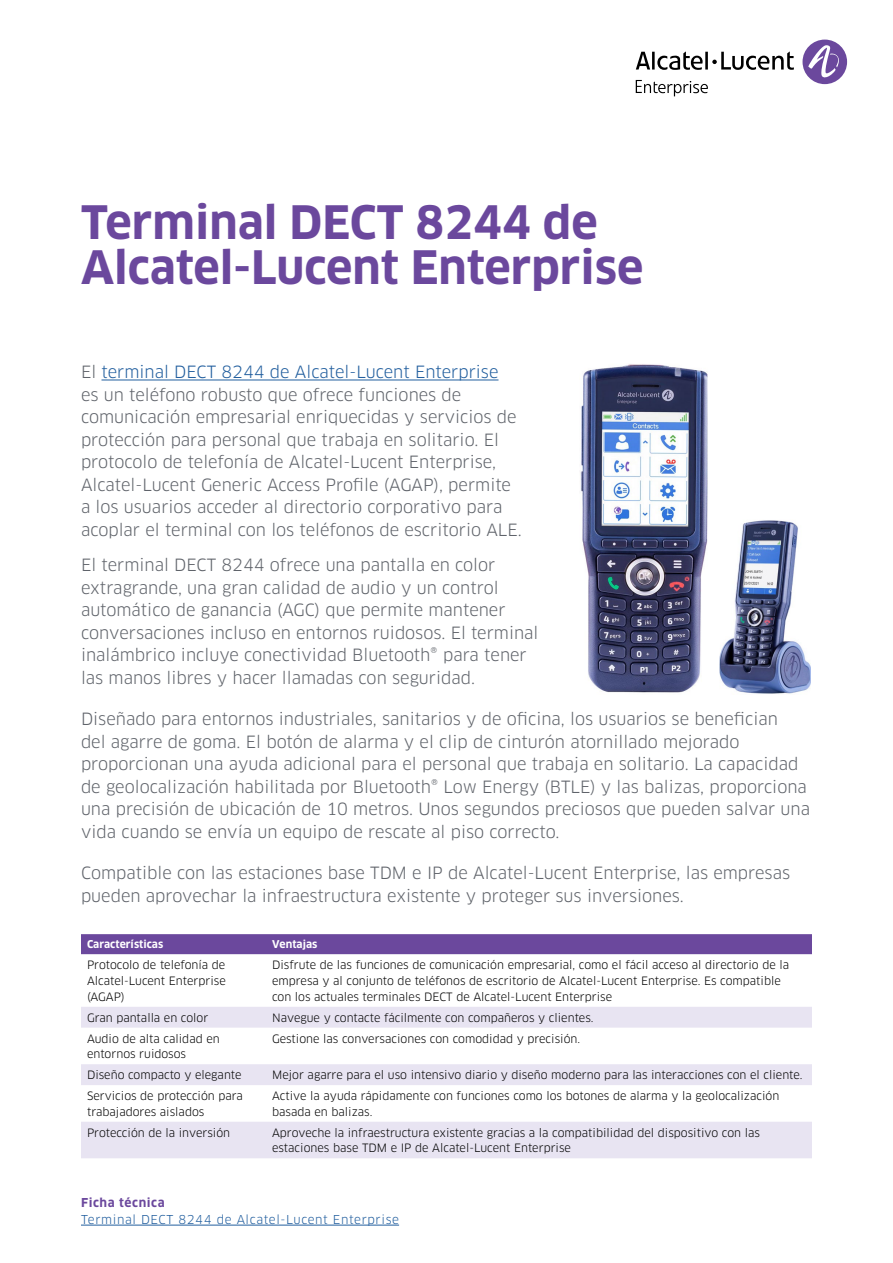
<style>
.page{position:relative;width:893px;height:1263px;background:#fff}
.page>*{position:absolute;margin:0;border:0;box-sizing:border-box;transform-origin:0 0}
.t1{font:700 45px/45px "Clan OT";color:#6b489d}
.t2{font:16.5px/22.5px "Clan OT";color:#5f636a}
.t3{font:12px "Clan OT";letter-spacing:.05em;color:#215e9e}
.t4{font:700 12px "Clan OT";letter-spacing:.05em;color:#6b489d}
.t5{font:11.25px/15.8px "Clan OT";color:#000}
.t6{font:700 10.5px "Clan OT";color:#fff}
.s1{color:#215e9e}
</style>
<div class="page">
<hr style="left:81px;top:1225px;width:318px;height:1px;background:#215e9e">
<div style="left:802px;top:40px;width:45px;height:44px;background:#6b489d;border-radius:50%"></div>
<svg style="left:808px;top:45px;width:34px;height:33px"></svg>
<svg style="left:636px;top:51px;width:158px;height:19px"></svg>
<svg style="left:636px;top:80px;width:72px;height:16px"></svg>
<hr style="left:101px;top:380px;width:397px;height:1px;background:#215e9e">
<img style="left:580px;top:364px;width:230px;height:330px">
<div style="left:81px;top:934px;width:731px;height:20px;background:#6b489d"></div>
<svg style="left:81px;top:954px;width:731px;height:1px"></svg>
<svg style="left:81px;top:1007px;width:731px;height:151px;fill:#e8e4f2"></svg>
<h1 class="t1" style="left:81px;top:200px;width:564px">Terminal DECT 8244 de<br>Alcatel-Lucent Enterprise</h1>
<p class="t2" style="left:81px;top:361px;width:442px">El <span class="s1">terminal DECT 8244 de Alcatel-Lucent Enterprise<br></span>es un teléfono robusto que ofrece funciones de comunicación empresarial enriquecidas y servicios de protección para personal que trabaja en solitario. El protocolo de telefonía de Alcatel-Lucent Enterprise, Alcatel-Lucent Generic Access Profile (AGAP), permite a los usuarios acceder al directorio corporativo para acoplar el terminal con los teléfonos de escritorio ALE.</p>
<p class="t2" style="left:81px;top:554px;width:459px">El terminal DECT 8244 ofrece una pantalla en color extragrande, una gran calidad de audio y un control automático de ganancia (AGC) que permite mantener conversaciones incluso en entornos ruidosos. El terminal inalámbrico incluye conectividad Bluetooth® para tener las manos libres y hacer llamadas con seguridad.</p>
<p class="t2" style="left:81px;top:708px;width:730px">Diseñado para entornos industriales, sanitarios y de oficina, los usuarios se benefician<br>del agarre de goma. El botón de alarma y el clip de cinturón atornillado mejorado proporcionan una ayuda adicional para el personal que trabaja en solitario. La capacidad de geolocalización habilitada por Bluetooth® Low Energy (BTLE) y las balizas, proporciona una precisión de ubicación de 10 metros. Unos segundos preciosos que pueden salvar una vida cuando se envía un equipo de rescate al piso correcto.</p>
<p class="t2" style="left:81px;top:862px;width:711px">Compatible con las estaciones base TDM e IP de Alcatel-Lucent Enterprise, las empresas pueden aprovechar la infraestructura existente y proteger sus inversiones.</p>
<p class="t6" style="left:87px;top:938px;width:78px">Características</p>
<p class="t6" style="left:272px;top:938px;width:47px">Ventajas</p>
<p class="t5" style="left:87px;top:957px;width:140px;text-align:justify">Protocolo de telefonía de Alcatel-Lucent Enterprise (AGAP)</p>
<p class="t5" style="left:272px;top:957px;width:518px">Disfrute de las funciones de comunicación empresarial, como el fácil acceso al directorio de la empresa y al conjunto de teléfonos de escritorio de Alcatel-Lucent Enterprise. Es compatible con los actuales terminales DECT de Alcatel-Lucent Enterprise</p>
<p class="t5" style="left:87px;top:1010px;width:123px">Gran pantalla en color</p>
<p class="t5" style="left:272px;top:1010px;width:323px">Navegue y contacte fácilmente con compañeros y clientes.</p>
<p class="t5" style="left:87px;top:1030px;width:134px">Audio de alta calidad en entornos ruidosos</p>
<p class="t5" style="left:272px;top:1030px;width:310px">Gestione las conversaciones con comodidad y precisión.</p>
<p class="t5" style="left:87px;top:1067px;width:156px">Diseño compacto y elegante</p>
<p class="t5" style="left:272px;top:1067px;width:532px">Mejor agarre para el uso intensivo diario y diseño moderno para las interacciones con el cliente.</p>
<p class="t5" style="left:87px;top:1088px;width:158px">Servicios de protección para trabajadores aislados</p>
<p class="t5" style="left:272px;top:1088px;width:509px">Active la ayuda rápidamente con funciones como los botones de alarma y la geolocalización basada en balizas.</p>
<p class="t5" style="left:87px;top:1124px;width:145px">Protección de la inversión</p>
<p class="t5" style="left:272px;top:1124px;width:489px">Aproveche la infraestructura existente gracias a la compatibilidad del dispositivo con las estaciones base TDM e IP de Alcatel-Lucent Enterprise</p>
<p class="t4" style="left:81px;top:1196px;width:85px">Ficha técnica</p>
<p class="t3" style="left:81px;top:1212px;width:320px">Terminal DECT 8244 de Alcatel-Lucent Enterprise</p>
</div>
